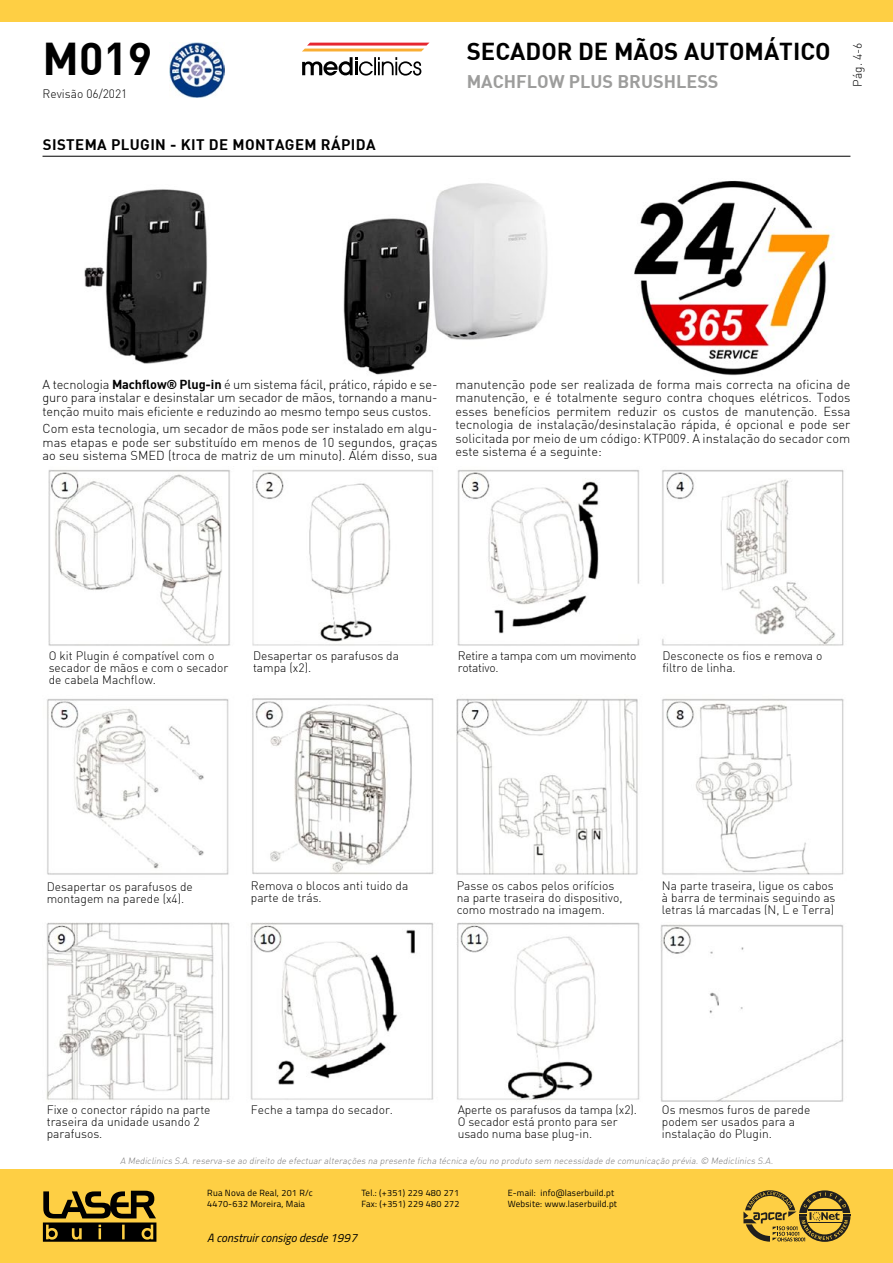
<style>
.page{position:relative;width:893px;height:1263px;background:#fff}
.page>*{position:absolute;margin:0;border:0;box-sizing:border-box;transform-origin:0 0}
.t1{font:700 45px "DI Nbek";color:#000}
.t2{font:700 24px "DI Nbek";color:#000}
.t3{font:700 18px "DI Nbek";color:#9d9d9c}
.t4{font:700 15px "DI Nbek";letter-spacing:.025em;color:#000}
.t5{font:300 12.75px/13.5px "DI Nbek";color:#000;text-align:justify}
.t6{font:300 12px/12px "DI Nbek";color:#000}
.t7{font:300 12px/12px "DI Nbek";letter-spacing:-.02em;color:#000}
.t8{font:italic 12px "Titillium";color:#000}
.t9{font:italic 300 9px "DI Nbek";color:#7c7b7b}
.t10{font:9px/10.8px "Titillium";letter-spacing:.025em;color:#000}
.s1{font-weight:700}
</style>
<div class="page">
<div style="left:0;top:0;width:893px;height:21px;background:#fecf44"></div>
<div style="left:1px;top:1169px;width:892px;height:94px;background:#fecf44"></div>
<svg style="left:43px;top:1191px;width:113px;height:51px"></svg>
<svg style="left:743px;top:1190px;width:107px;height:52px"></svg>
<svg style="left:302px;top:43px;width:127px;height:8px"></svg>
<svg style="left:302px;top:57px;width:119px;height:19px"></svg>
<hr style="left:43px;top:156px;width:807px;height:1px;background:#000">
<img style="left:169px;top:43px;width:56px;height:55px">
<img style="left:46px;top:180px;width:798px;height:922px">
<h1 class="t1" style="left:43px;top:29px;width:111px">M019</h1>
<h2 class="t2" style="left:467px;top:35px;width:365px">SECADOR DE MÃOS AUTOMÁTICO</h2>
<p class="t6" style="left:43px;top:87px;width:86px">Revisão 06/2021</p>
<h3 class="t3" style="left:467px;top:70px;width:253px">MACHFLOW PLUS BRUSHLESS</h3>
<p class="t4" style="left:43px;top:135px;width:334px">SISTEMA PLUGIN - KIT DE MONTAGEM RÁPIDA</p>
<p class="t6" style="left:851px;top:87px;width:46px;rotate:-90deg">Pág. 4-6</p>
<p class="t5" style="left:43px;top:377px;width:396px">A tecnologia <span class="s1">Machflow® Plug-in</span> é um sistema fácil, prático, rápido e se&shy;guro para instalar e desinstalar um secador de mãos, tornando a manu&shy;tenção muito mais eficiente e reduzindo ao mesmo tempo seus custos.</p>
<p class="t5" style="left:43px;top:422px;width:396px">Com esta tecnologia, um secador de mãos pode ser instalado em algu&shy;mas etapas e pode ser substituído em menos de 10 segundos, graças ao seu sistema SMED (troca de matriz de um minuto). Além disso, sua</p>
<p class="t5" style="left:455px;top:377px;width:396px">manutenção pode ser realizada de forma mais correcta na oficina de manutenção, e é totalmente seguro contra choques elétricos. Todos esses benefícios permitem reduzir os custos de manutenção. Essa tecnologia de instalação/desinstalação rápida, é opcional e pode ser solicitada por meio de um código: KTP009. A instalação do secador com este sistema é a seguinte:</p>
<p class="t6" style="left:49px;top:650px;width:181px">O kit Plugin é compatível com o secador de mãos e com o secador de cabela Machflow.</p>
<p class="t6" style="left:253px;top:650px;width:148px">Desapertar os parafusos da tampa (x2).</p>
<p class="t7" style="left:458px;top:650px;width:180px">Retire a tampa com um movimento rotativo.</p>
<p class="t6" style="left:662px;top:650px;width:162px">Desconecte os fios e remova o filtro de linha.</p>
<p class="t6" style="left:47px;top:880px;width:148px">Desapertar os parafusos de montagem na parede (x4).</p>
<p class="t6" style="left:251px;top:880px;width:159px">Remova o blocos anti tuido da parte de trás.</p>
<p class="t6" style="left:457px;top:880px;width:167px">Passe os cabos pelos orifícios na parte traseira do dispositivo, como mostrado na imagem.</p>
<p class="t6" style="left:662px;top:880px;width:175px">Na parte traseira, ligue os cabos à barra de terminais seguindo as letras lá marcadas (N, L e Terra)</p>
<p class="t6" style="left:47px;top:1104px;width:165px">Fixe o conector rápido na parte traseira da unidade usando 2 parafusos.</p>
<p class="t6" style="left:251px;top:1104px;width:144px">Feche a tampa do secador.</p>
<p class="t6" style="left:458px;top:1104px;width:181px">Aperte os parafusos da tampa (x2).<br>O secador está pronto para ser usado numa base plug-in.</p>
<p class="t6" style="left:662px;top:1104px;width:150px">Os mesmos furos de parede podem ser usados para a instalação do Plugin.</p>
<p class="t9" style="left:120px;top:1155px;width:656px">A Mediclinics S.A.reserva-se ao direito de efectuar alterações na presente ficha técnica e/ou no produto sem necessidade de comunicação prévia.© Mediclinics S.A.</p>
<p class="t10" style="left:207px;top:1187px;width:107px">Rua Nova de Real, 201 R/c<br>4470-632 Moreira, Maia</p>
<p class="t10" style="left:361px;top:1187px;width:100px">Tel.: (+351) 229 480 271<br>Fax: (+351) 229 480 272</p>
<p class="t10" style="left:508px;top:1187px;width:111px">E-mail: info@laserbuild.pt<br>Website: www.laserbuild.pt</p>
<p class="t8" style="left:207px;top:1229px;width:151px">A construir consigo desde 1997</p>
</div>
